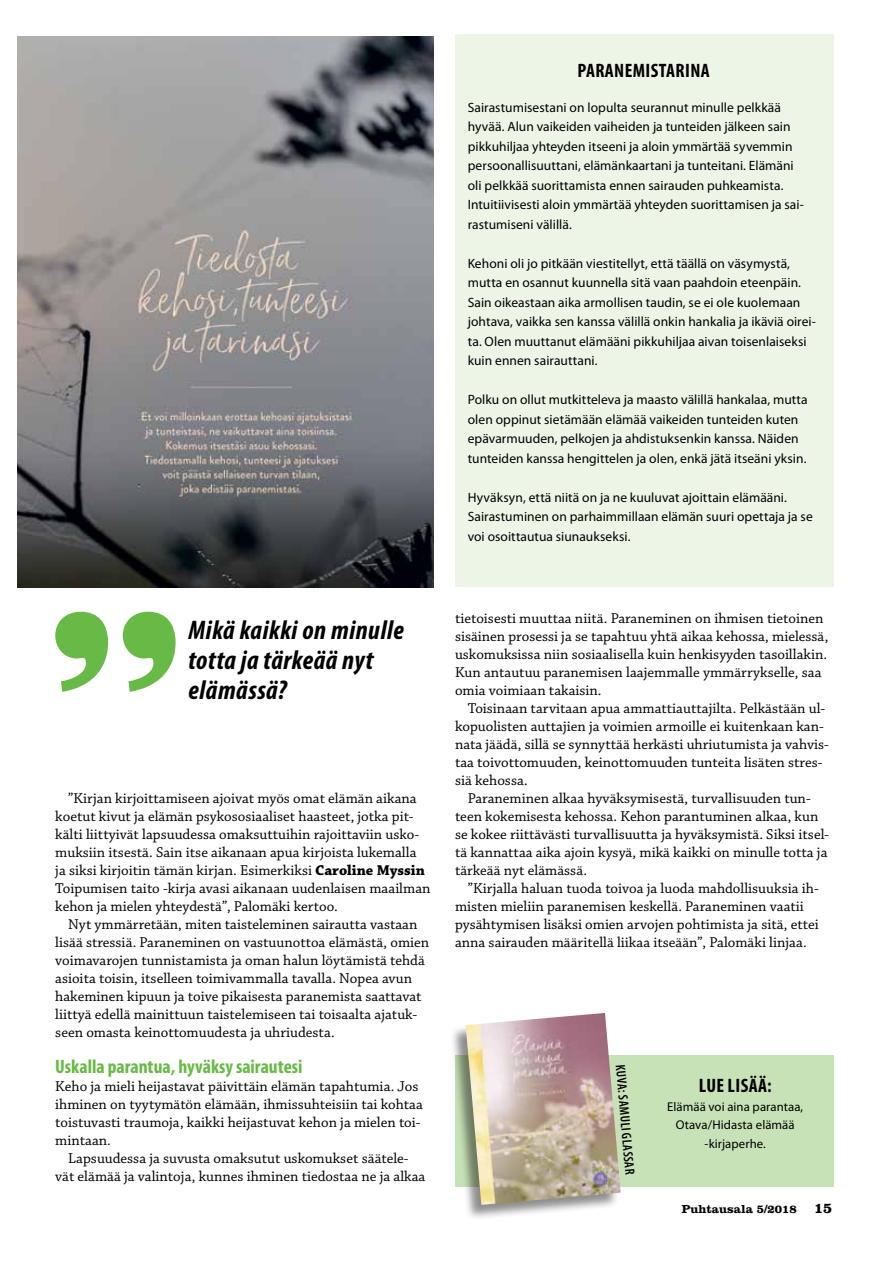
<style>
.page{position:relative;width:893px;height:1263px;background:#fff}
.page>*{position:absolute;margin:0;border:0;box-sizing:border-box;transform-origin:0 0}
.t1{font:italic 700 condensed 27px/30px "Myriad Pro";letter-spacing:.02em;color:#000}
.t2{font:700 condensed 19.5px "Myriad Pro";color:#66ba45}
.t3{font:700 condensed 19.5px "Myriad Pro";letter-spacing:.02em;color:#000}
.t4{font:15px/18px "Chaparral Pro";color:#000}
.t5{font:13.5px/19.5px "Myriad Pro";letter-spacing:.005em;color:#000}
.t6{font:600 condensed 13.5px "Myriad Pro";color:#000}
.t7{font:12.75px/18.8px "Myriad Pro";letter-spacing:.005em;color:#000;text-align:center}
.t8{font:700 12px "Clarendon LT Std";color:#000}
.s1{font-weight:700}
.s2{font-size:15px}
</style>
<div class="page">
<img style="left:17px;top:36px;width:417px;height:551px">
<svg style="left:55px;top:612px;width:121px;height:80px"></svg>
<div style="left:455px;top:34px;width:378px;height:553px;background:#edf5e7"></div>
<div style="left:455px;top:1055px;width:378px;height:131px;background:#c8e2b7"></div>
<div style="left:449px;top:1014px;width:171px;height:207px;background:#000;opacity:.45"></div>
<img style="left:466px;top:1013px;width:155px;height:192px">
<h2 class="t3" style="left:578px;top:60px;width:134px">PARANEMISTARINA</h2>
<p class="t5" style="left:468px;top:98px;width:338px">Sairastumisestani on lopulta seurannut minulle pelkkää hyvää. Alun vaikeiden vaiheiden ja tunteiden jälkeen sain pikkuhiljaa yhteyden itseeni ja aloin ymmärtää syvemmin persoonallisuuttani, elämänkaartani ja tunteitani. Elämäni oli pelkkää suorittamista ennen sairauden puhkeamista.<br>Intuitiivisesti aloin ymmärtää yhteyden suorittamisen ja sai&shy;rastumiseni välillä.</p>
<p class="t5" style="left:468px;top:254px;width:350px">Kehoni oli jo pitkään viestitellyt, että täällä on väsymystä, mutta en osannut kuunnella sitä vaan paahdoin eteenpäin.<br>Sain oikeastaan aika armollisen taudin, se ei ole kuolemaan johtava, vaikka sen kanssa välillä onkin hankalia ja ikäviä oirei&shy;ta. Olen muuttanut elämääni pikkuhiljaa aivan toisenlaiseksi kuin ennen sairauttani.</p>
<p class="t5" style="left:468px;top:390px;width:341px">Polku on ollut mutkitteleva ja maasto välillä hankalaa, mutta olen oppinut sietämään elämää vaikeiden tunteiden kuten epävarmuuden, pelkojen ja ahdistuksenkin kanssa. Näiden tunteiden kanssa hengittelen ja olen, enkä jätä itseäni yksin.</p>
<p class="t5" style="left:468px;top:488px;width:346px">Hyväksyn, että niitä on ja ne kuuluvat ajoittain elämääni.<br>Sairastuminen on parhaimmillaan elämän suuri opettaja ja se voi osoittautua siunaukseksi.</p>
<h1 class="t1" style="left:189px;top:616px;width:217px">Mikä kaikki on minulle totta ja tärkeää nyt elämässä?</h1>
<p class="t4" style="left:55px;top:790px;width:377px;text-indent:13px">”Kirjan kirjoittamiseen ajoivat myös omat elämän aikana koetut kivut ja elämän psykososiaaliset haasteet, jotka pit&shy;kälti liittyivät lapsuudessa omaksuttuihin rajoittaviin usko&shy;muksiin itsestä. Sain itse aikanaan apua kirjoista lukemalla ja siksi kirjoitin tämän kirjan. Esimerkiksi <span class="s1">Caroline Myssin </span>Toipumisen taito -kirja avasi aikanaan uudenlaisen maailman kehon ja mielen yhteydestä”, Palomäki kertoo.</p>
<p class="t4" style="left:55px;top:916px;width:375px;text-indent:13px">Nyt ymmärretään, miten taisteleminen sairautta vastaan lisää stressiä. Paraneminen on vastuunottoa elämästä, omien voimavarojen tunnistamista ja oman halun löytämistä tehdä asioita toisin, itselleen toimivammalla tavalla. Nopea avun hakeminen kipuun ja toive pikaisesta paranemista saattavat liittyä edellä mainittuun taistelemiseen tai toisaalta ajatuk&shy;seen omasta keinottomuudesta ja uhriudesta.</p>
<h2 class="t2" style="left:55px;top:1056px;width:249px">Uskalla parantua, hyväksy sairautesi</h2>
<p class="t4" style="left:55px;top:1078px;width:369px">Keho ja mieli heijastavat päivittäin elämän tapahtumia. Jos ihminen on tyytymätön elämään, ihmissuhteisiin tai kohtaa toistuvasti traumoja, kaikki heijastuvat kehon ja mielen toi&shy;mintaan.</p>
<p class="t4" style="left:55px;top:1150px;width:372px;text-align:center">Lapsuudessa ja suvusta omaksutut uskomukset säätele-<br>vät elämää ja valintoja, kunnes ihminen tiedostaa ne ja alkaa</p>
<p class="t4" style="left:455px;top:610px;width:375px">tietoisesti muuttaa niitä. Paraneminen on ihmisen tietoinen sisäinen prosessi ja se tapahtuu yhtä aikaa kehossa, mielessä, uskomuksissa niin sosiaalisella kuin henkisyyden tasoillakin.<br>Kun antautuu paranemisen laajemmalle ymmärrykselle, saa omia voimiaan takaisin.</p>
<p class="t4" style="left:455px;top:700px;width:375px;text-indent:13px">Toisinaan tarvitaan apua ammattiauttajilta. Pelkästään ul&shy;kopuolisten auttajien ja voimien armoille ei kuitenkaan kan&shy;nata jäädä, sillä se synnyttää herkästi uhriutumista ja vahvis&shy;taa toivottomuuden, keinottomuuden tunteita lisäten stres&shy;siä kehossa.</p>
<p class="t4" style="left:455px;top:790px;width:376px;text-indent:13px">Paraneminen alkaa hyväksymisestä, turvallisuuden tun&shy;teen kokemisesta kehossa. Kehon parantuminen alkaa, kun se kokee riittävästi turvallisuutta ja hyväksymistä. Siksi itsel&shy;tä kannattaa aika ajoin kysyä, mikä kaikki on minulle totta ja tärkeää nyt elämässä.</p>
<p class="t4" style="left:455px;top:880px;width:365px;text-indent:13px">”Kirjalla haluan tuoda toivoa ja luoda mahdollisuuksia ih&shy;misten mieliin paranemisen keskellä. Paraneminen vaatii pysähtymisen lisäksi omien arvojen pohtimista ja sitä, ettei anna sairauden määritellä liikaa itseään”, Palomäki linjaa.</p>
<p class="t6" style="left:628px;top:1064px;width:112px;rotate:85deg">KUVA: SAMULI GLASSAR</p>
<h2 class="t3" style="left:699px;top:1074px;width:74px">LUE LISÄÄ:</h2>
<p class="t7" style="left:667px;top:1097px;width:138px">Elämää voi aina parantaa,<br>Otava/Hidasta elämää -kirjaperhe.</p>
<p class="t8" style="left:682px;top:1202px;width:152px">Puhtausala 5/2018 <span class="s2">15</span></p>
</div>
